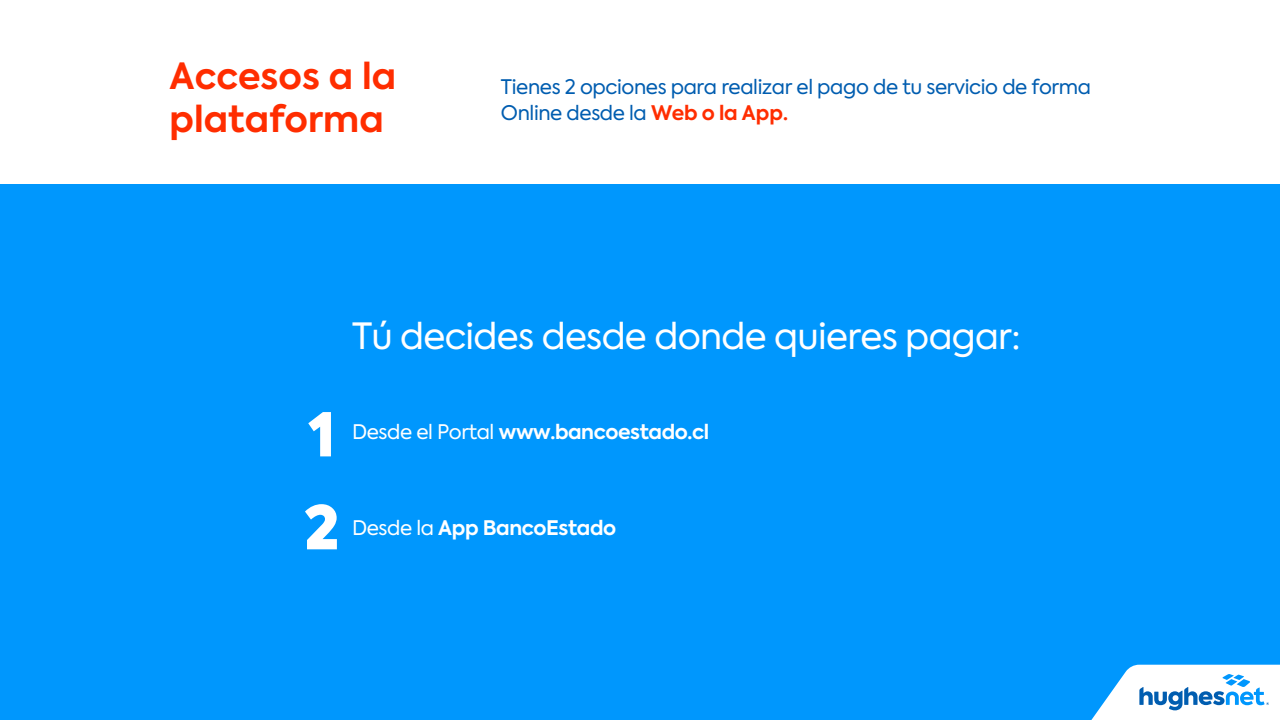
<style>
.page{position:relative;width:1280px;height:720px;background:#fff}
.page>*{position:absolute;margin:0;border:0;box-sizing:border-box;transform-origin:0 0}
.t1{font:900 60px/92.9px "Axiforma";color:#fff}
.t2{font:36px "Axiforma";letter-spacing:-.02em;color:#fff}
.t3{font:700 36px/43.2px "Axiforma";color:#ff2d00}
.t4{font:20px/26px "Axiforma";letter-spacing:-.02em;color:#005db0}
.t5{font:700 20px "Axiforma";letter-spacing:-.02em;color:#fff}
.s1{font-weight:700;color:#ff2d00}
.s2{font-weight:400}
</style>
<div class="page">
<div style="left:0;top:184px;width:1280px;height:536px;background:#0097fd"></div>
<svg style="left:1091px;top:665px;width:189px;height:55px;background:#c3e2f8"></svg>
<h2 class="t3" style="left:170px;top:54px;width:228px">Accesos a la plataforma</h2>
<p class="t4" style="left:501px;top:74px;width:592px">Tienes 2 opciones para realizar el pago de tu servicio de forma<br>Online desde la <span class="s1">Web o la App.</span></p>
<h2 class="t2" style="left:352px;top:313px;width:670px">Tú decides desde donde quieres pagar:</h2>
<h1 class="t1" style="left:304px;top:389px;width:37px">1<br>2</h1>
<p class="t5" style="left:352px;top:418px;width:359px"><span class="s2">Desde el Portal</span> www.bancoestado.cl</p>
<p class="t5" style="left:352px;top:514px;width:266px"><span class="s2">Desde la</span> App BancoEstado</p>
</div>
